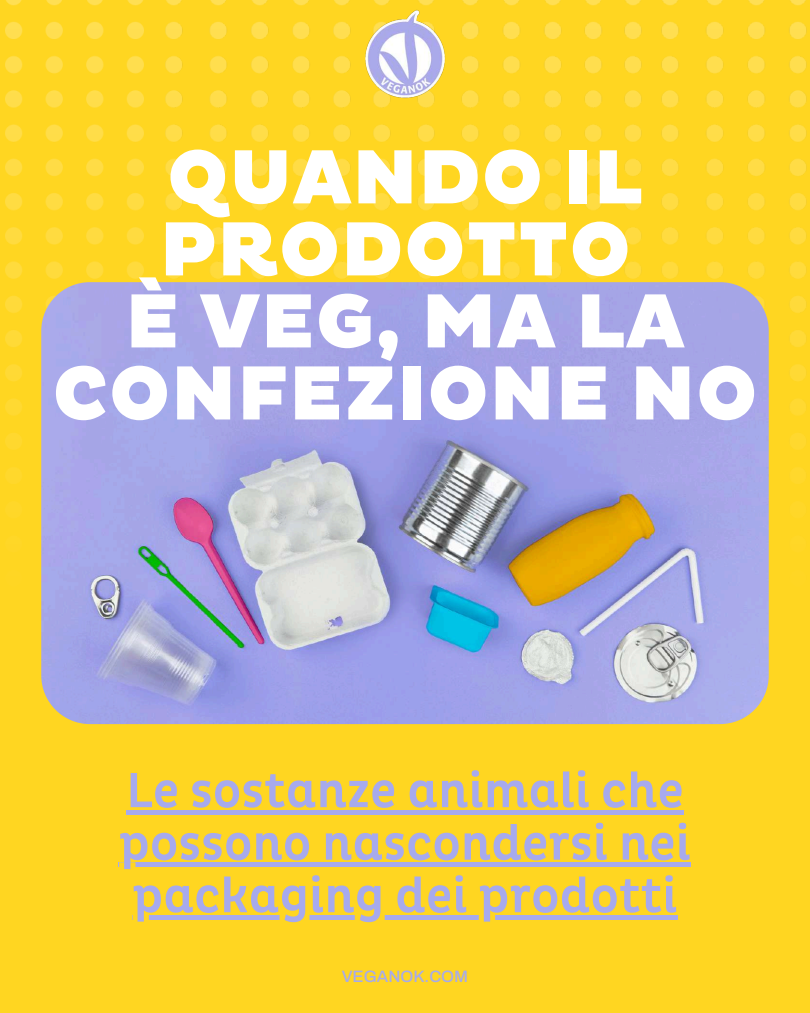
<style>
.page{position:relative;width:810px;height:1013px;background:#fff}
.page>*{position:absolute;margin:0;border:0;box-sizing:border-box;transform-origin:0 0}
.t1{font:900 78px/72px "Pluto";color:#fff;text-align:center}
.t2{font:500 50.2px/52.5px "Pluto Cond";color:#a7aaed}
.t3{font:500 16.5px "Archivo";color:#a7abeb}
</style>
<div class="page">
<div style="left:0;top:0;width:810px;height:1012px;background:#ffd621"></div>
<img style="left:5px;top:1px;width:139px;height:479px">
<img style="left:166px;top:1px;width:224px;height:278px">
<img style="left:417px;top:1px;width:225px;height:278px">
<img style="left:662px;top:1px;width:144px;height:479px">
<img style="left:41px;top:282px;width:728px;height:442px;border-radius:49px">
<hr style="left:126px;top:810px;width:558px;height:4px;background:#a7aaed">
<div style="left:119px;top:862px;width:572px;height:5px;background:#a7aaed"></div>
<svg style="left:132px;top:915px;width:546px;height:4px;fill:#a7aaed"></svg>
<img style="left:363px;top:7px;width:84px;height:93px">
<h1 class="t1" style="left:52px;top:144px;width:707px">QUANDO IL<br>PRODOTTO<br>È VEG, MA LA<br>CONFEZIONE NO</h1>
<p class="t2" style="left:119px;top:765px;width:574px">Le sostanze animali che possono nascondersi nei packaging dei prodotti</p>
<p class="t3" style="left:342px;top:967px;width:128px">VEGANOK.COM</p>
</div>
